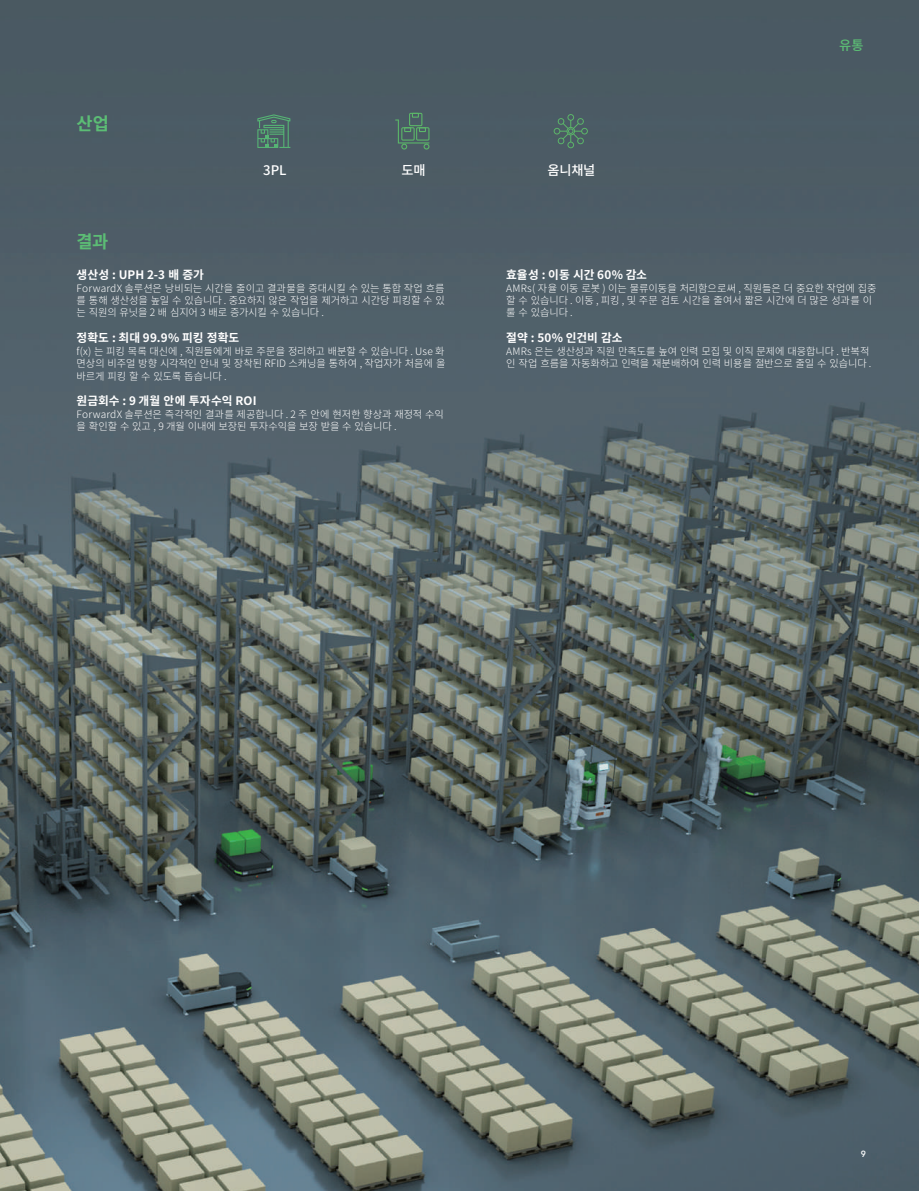
<style>
.page{position:relative;width:919px;height:1191px;background:#fff}
.page>*{position:absolute;margin:0;border:0;box-sizing:border-box;transform-origin:0 0}
.t1{font:700 17.55px "Source Han Sans SC";color:#5cbd75}
.t2{font:500 13.2px "Source Han Sans SC";letter-spacing:-.015em;color:#fff}
.t3{font:500 13.2px "Source Han Sans SC";color:#5cbd75}
.t4{font:700 11.7px "Source Han Sans SC";letter-spacing:.005em;color:#fff}
.t5{font:300 10.2px/12.3px "Source Han Sans SC";letter-spacing:-.005em;color:#fff}
.t6{font:500 9px "Brutal Type";color:#fff}
</style>
<div class="page">
<img style="left:0;top:0;width:918px;height:1191px">
<svg style="left:257px;top:114px;width:33px;height:34px"></svg>
<svg style="left:395px;top:113px;width:34px;height:37px"></svg>
<svg style="left:553px;top:114px;width:35px;height:34px"></svg>
<h1 class="t1" style="left:77px;top:114px;width:34px">산업</h1>
<p class="t2" style="left:263px;top:163px;width:25px">3PL</p>
<p class="t2" style="left:401px;top:163px;width:26px">도매</p>
<h1 class="t1" style="left:77px;top:232px;width:33px">결과</h1>
<p class="t4" style="left:77px;top:268px;width:129px">생산성 : UPH 2-3 배 증가</p>
<p class="t5" style="left:77px;top:282px;width:370px;text-align:justify">ForwardX 솔루션은 낭비되는 시간을 줄이고 결과물을 증대시킬 수 있는 통합 작업 흐름 를 통해 생산성을 높일 수 있습니다 . 중요하지 않은 작업을 제거하고 시간당 피킹할 수 있 는 직원의 유닛을 2 배 심지어 3 배로 증가시킬 수 있습니다 .</p>
<p class="t4" style="left:77px;top:331px;width:164px">정확도 : 최대 99.9% 피킹 정확도</p>
<p class="t5" style="left:77px;top:345px;width:370px;text-align:justify">f(x) 는 피킹 목록 대신에 , 직원들에게 바로 주문을 정리하고 배분할 수 있습니다 . Use 화 면상의 비주얼 방향 시각적인 안내 및 장착된 RFID 스캐닝을 통하여 , 작업자가 처음에 올 바르게 피킹 할 수 있도록 돕습니다 .</p>
<p class="t4" style="left:77px;top:394px;width:181px">원금회수 : 9 개월 안에 투자수익 ROI</p>
<p class="t5" style="left:77px;top:408px;width:369px">ForwardX 솔루션은 즉각적인 결과를 제공합니다 . 2 주 안에 현저한 향상과 재정적 수익 을 확인할 수 있고 , 9 개월 이내에 보장된 투자수익을 보장 받을 수 있습니다 .</p>
<p class="t2" style="left:547px;top:163px;width:49px">옴니채널</p>
<p class="t3" style="left:839px;top:37px;width:26px">유통</p>
<p class="t4" style="left:506px;top:268px;width:142px">효율성 : 이동 시간 60% 감소</p>
<p class="t5" style="left:506px;top:282px;width:371px">AMRs( 자율 이동 로봇 ) 이는 물류이동을 처리함으로써 , 직원들은 더 중요한 작업에 집중 할 수 있습니다 . 이동 , 피킹 , 및 주문 검토 시간을 줄여서 짧은 시간에 더 많은 성과를 이 룰 수 있습니다 .</p>
<p class="t4" style="left:506px;top:331px;width:118px">절약 : 50% 인건비 감소</p>
<p class="t5" style="left:506px;top:345px;width:366px">AMRs 은는 생산성과 직원 만족도를 높여 인력 모집 및 이직 문제에 대응합니다 . 반복적 인 작업 흐름을 자동화하고 인력을 재분배하여 인력 비용을 절반으로 줄일 수 있습니다 .</p>
<p class="t6" style="left:860px;top:1148px;width:7px">9</p>
</div>
